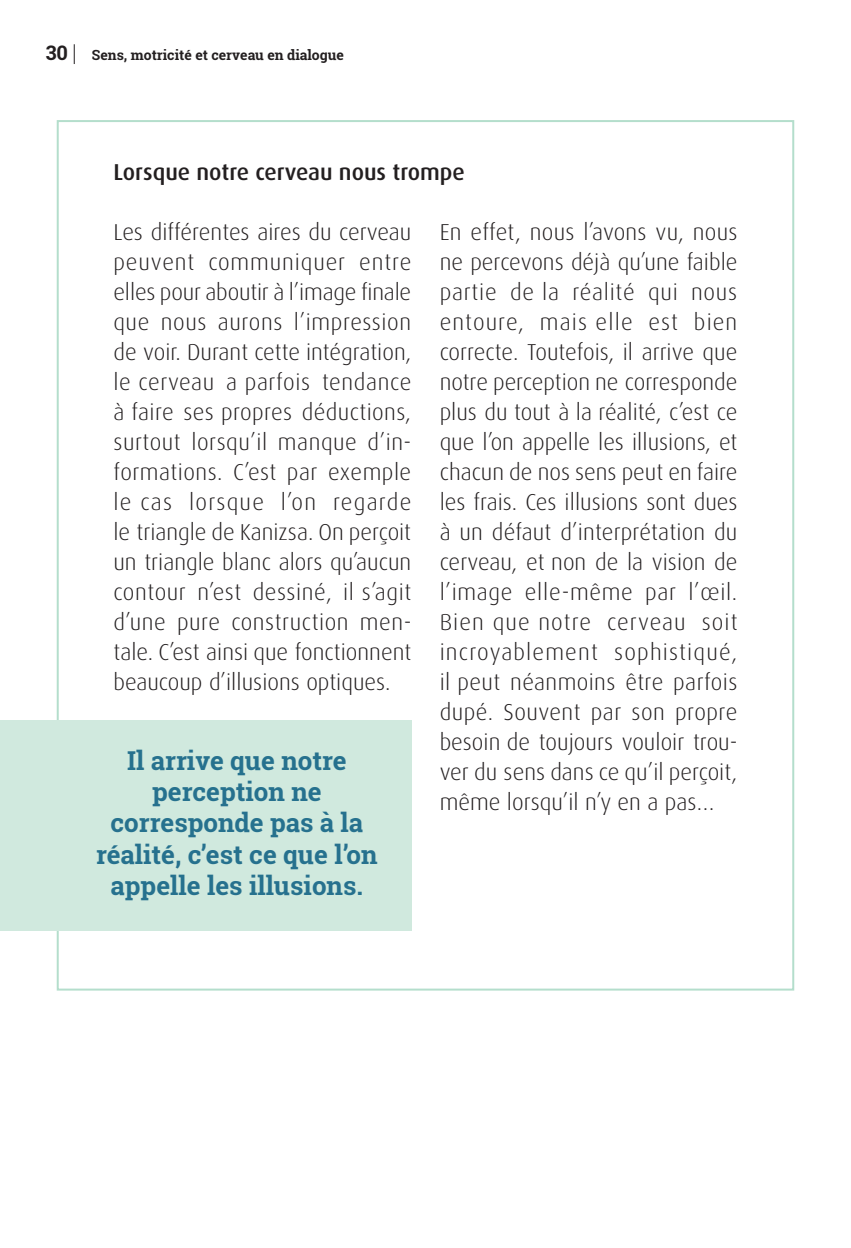
<style>
.page{position:relative;width:851px;height:1248px;background:#fff}
.page>*{position:absolute;margin:0;border:0;box-sizing:border-box;transform-origin:0 0}
.t1{font:700 26px/31.2px "Roboto Slab";color:#26718e;text-align:center}
.t2{font:300 23px/30px "Dax";color:#231f20;text-align:justify}
.t3{font:500 23px "Dax";color:#231f20}
.t4{font:700 14px "Roboto Slab";color:#231f20}
.s1{font-size:20px}
</style>
<div class="page">
<div style="left:0;top:720px;width:411px;height:210px;background:#d0e9de"></div>
<svg style="left:74px;top:44px;width:1px;height:20px"></svg>
<p class="t4" style="left:46px;top:45px;width:300px"><span class="s1">30</span> Sens, motricité et cerveau en dialogue</p>
<p class="t3" style="left:113px;top:159px;width:353px">Lorsque notre cerveau nous trompe</p>
<p class="t2" style="left:113px;top:217px;width:299px">Les différentes aires du cerveau peuvent communiquer entre elles pour aboutir à l’image finale que nous aurons l’impression de voir. Durant cette intégration, le cerveau a parfois tendance à faire ses propres déductions, surtout lorsqu’il manque d’in&shy;formations. C’est par exemple le cas lorsque l’on regarde le triangle de Kanizsa. On perçoit un triangle blanc alors qu’aucun contour n’est dessiné, il s’agit d’une pure construction men&shy;tale. C’est ainsi que fonctionnent beaucoup d’illusions optiques.</p>
<p class="t2" style="left:439px;top:217px;width:299px">En effet, nous l’avons vu, nous ne percevons déjà qu’une faible partie de la réalité qui nous entoure, mais elle est bien correcte. Toutefois, il arrive que notre perception ne corresponde plus du tout à la réalité, c’est ce que l’on appelle les illusions, et chacun de nos sens peut en faire les frais. Ces illusions sont dues à un défaut d’interprétation du cerveau, et non de la vision de l’image elle-même par l’œil.<br>Bien que notre cerveau soit incroyablement sophistiqué, il peut néanmoins être parfois dupé. Souvent par son propre besoin de toujours vouloir trou&shy;ver du sens dans ce qu’il perçoit, même lorsqu’il n’y en a pas…</p>
<p class="t1" style="left:96px;top:744px;width:283px">Il arrive que notre perception ne corresponde pas à la réalité, c’est ce que l’on appelle les illusions.</p>
</div>
